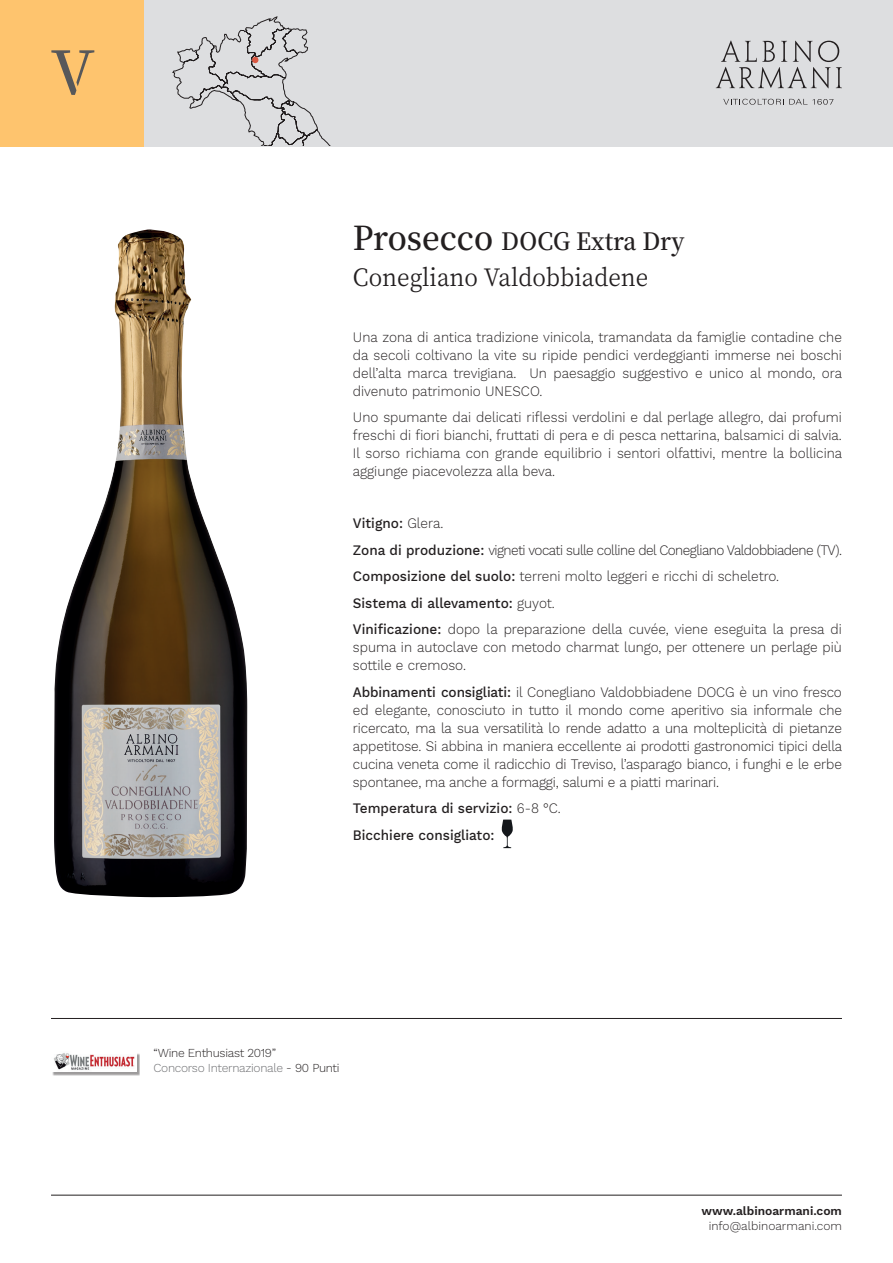
<style>
.page{position:relative;width:893px;height:1263px;background:#fff}
.page>*{position:absolute;margin:0;border:0;box-sizing:border-box;transform-origin:0 0}
.t1{font:24px/36px "Noto Serif JP";color:#231f20;scale:.95 1}
.t2{font:300 14.25px/18px "Work Sans";color:#231f20;text-align:justify;scale:.95 1}
.t3{font:500 14.25px/26.5px "Work Sans";color:#231f20;scale:.95 1}
.t4{font:300 12px/15px "Work Sans";letter-spacing:-.025em;color:#231f20}
.t5{font:300 12px "Work Sans";color:#231f20}
.t6{font:600 12px "Work Sans";color:#231f20}
.s1{font-weight:600;font-size:33px}
.s2{font-weight:600}
.s3{font-weight:500}
.s4{font-weight:300}
.s5{color:#6c6d70}
</style>
<div class="page">
<div style="left:0;top:0;width:146px;height:146px;background:#fec46e"></div>
<div style="left:145px;top:0;width:748px;height:146px;background:#dddee0"></div>
<svg style="left:172px;top:16px;width:159px;height:130px"></svg>
<svg style="left:51px;top:50px;width:43px;height:45px"></svg>
<img style="left:54px;top:229px;width:193px;height:668px">
<hr style="left:51px;top:1195px;width:791px;height:1px;background:#231f20">
<svg style="left:723px;top:99px;width:84px;height:6px"></svg>
<svg style="left:813px;top:99px;width:20px;height:6px"></svg>
<svg style="left:716px;top:41px;width:126px;height:47px"></svg>
<svg style="left:501px;top:819px;width:12px;height:29px"></svg>
<div style="left:52px;top:1053px;width:88px;height:23px;background:#231f20;opacity:.45"></div>
<img style="left:52px;top:1053px;width:84px;height:18px">
<hr style="left:51px;top:1018px;width:791px;height:1px;background:#231f20">
<h1 class="t1" style="left:353px;top:224px;width:350px"><span class="s1">Prosecco</span> <span class="s2">DOCG Extra Dry<br></span>Conegliano Valdobbiadene</h1>
<p class="t2" style="left:353px;top:329px;width:517px">Una zona di antica tradizione vinicola, tramandata da famiglie contadine che da secoli coltivano la vite su ripide pendici verdeggianti immerse nei boschi dell’alta marca trevigiana. Un paesaggio suggestivo e unico al mondo, ora divenuto patrimonio UNESCO.</p>
<p class="t2" style="left:353px;top:409px;width:517px">Uno spumante dai delicati riflessi verdolini e dal perlage allegro, dai profumi freschi di fiori bianchi, fruttati di pera e di pesca nettarina, balsamici di salvia.<br>Il sorso richiama con grande equilibrio i sentori olfattivi, mentre la bollicina aggiunge piacevolezza alla beva.</p>
<p class="t2" style="left:353px;top:511px;width:516px;line-height:26.5px;text-align:left"><span class="s3">Vitigno:</span> Glera.<br><span class="s3">Zona di produzione:</span> vigneti vocati sulle colline del Conegliano Valdobbiadene (TV).<br><span class="s3">Composizione del suolo:</span> terreni molto leggeri e ricchi di scheletro.<br><span class="s3">Sistema di allevamento:</span> guyot.<br><span class="s3">Vinificazione:</span> dopo la preparazione della cuvée, viene eseguita la presa di</p>
<p class="t2" style="left:353px;top:639px;width:516px">spuma in autoclave con metodo charmat lungo, per ottenere un perlage più sottile e cremoso.</p>
<p class="t2" style="left:353px;top:684px;width:517px"><span class="s3">Abbinamenti consigliati:</span> il Conegliano Valdobbiadene DOCG è un vino fresco ed elegante, conosciuto in tutto il mondo come aperitivo sia informale che ricercato, ma la sua versatilità lo rende adatto a una molteplicità di pietanze appetitose. Si abbina in maniera eccellente ai prodotti gastronomici tipici della cucina veneta come il radicchio di Treviso, l’asparago bianco, i funghi e le erbe spontanee, ma anche a formaggi, salumi e a piatti marinari.</p>
<p class="t3" style="left:353px;top:796px;width:220px">Temperatura di servizio: <span class="s4">6-8 °C.<br></span>Bicchiere consigliato:</p>
<p class="t4" style="left:154px;top:1046px;width:187px">“Wine Enthusiast 2019”<br><span class="s5">Concorso Internazionale</span> - 90 Punti</p>
<p class="t6" style="left:701px;top:1203px;width:142px">www.albinoarmani.com</p>
<p class="t5" style="left:709px;top:1218px;width:135px">info@albinoarmani.com</p>
</div>
